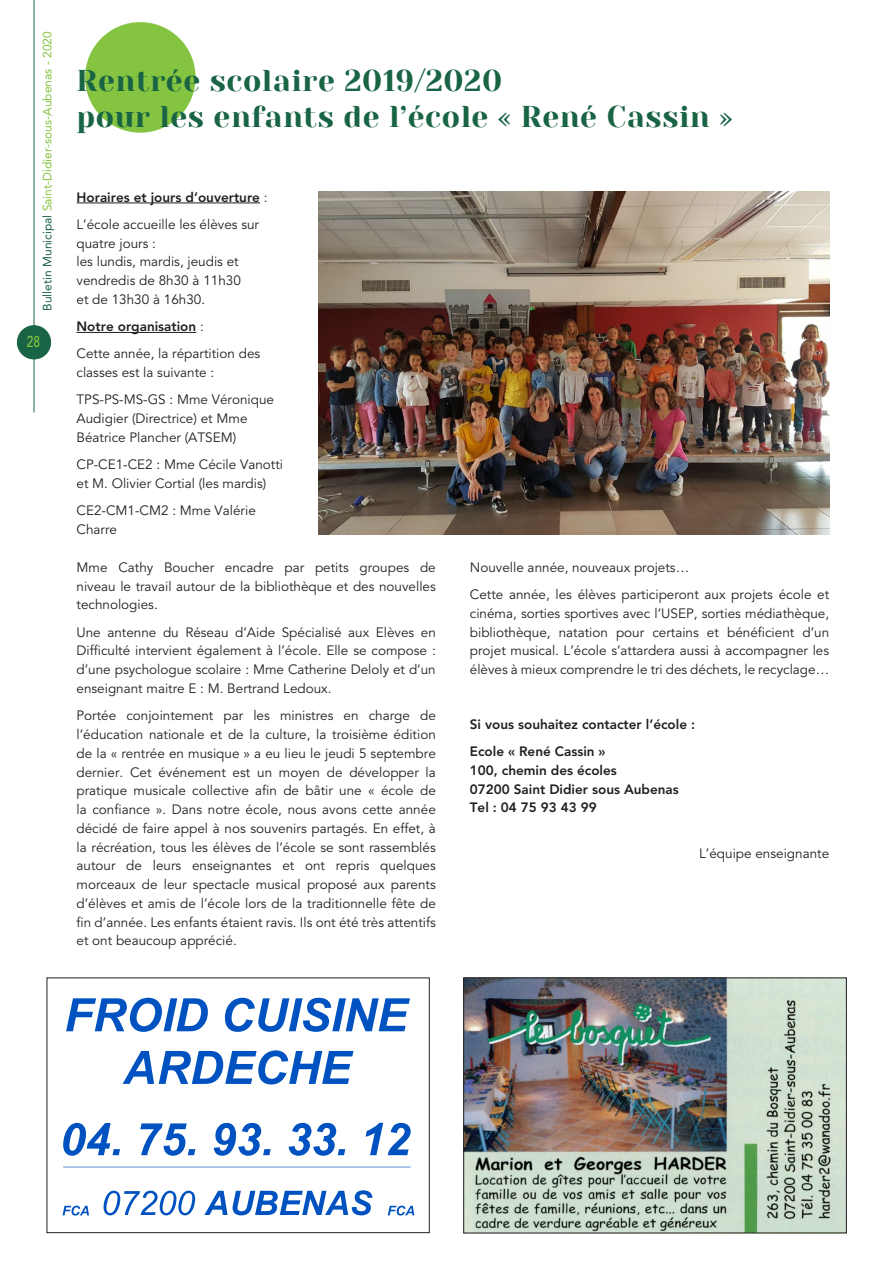
<style>
.page{position:relative;width:893px;height:1263px;background:#fff}
.page>*{position:absolute;margin:0;border:0;box-sizing:border-box;transform-origin:0 0}
.Titre_rubriques{font:30px "Yeseva One";letter-spacing:.02em;color:#196445}
.t1{font:500 15.6px "Avenir LT Std";color:#84c440;scale:.77 1}
.t2{font:13.5px/18.8px "Avenir LT Std";color:#231f20}
.t3{font:800 13.5px "Avenir LT Std";color:#231f20}
.t4{font:12px "Avenir LT Std";color:#84c440}
.s1{color:#196445}
.s2{font-weight:400}
</style>
<div class="page">
<hr style="left:34px;top:0;width:1px;height:412px;background:#196445">
<div style="left:17px;top:326px;width:34px;height:33px;background:#196445;border-radius:50%"></div>
<div style="left:17px;top:325px;width:34px;height:34px;border:1px solid #196445;border-radius:50%"></div>
<img style="left:465px;top:980px;width:380px;height:251px">
<div style="left:463px;top:978px;width:384px;height:255px;border:1px solid #231f20"></div>
<svg style="left:63px;top:1167px;width:348px;height:1px"></svg>
<svg style="left:66px;top:998px;width:142px;height:34px"></svg>
<svg style="left:225px;top:998px;width:185px;height:34px"></svg>
<svg style="left:123px;top:1050px;width:230px;height:34px"></svg>
<svg style="left:63px;top:1123px;width:57px;height:33px"></svg>
<svg style="left:140px;top:1123px;width:55px;height:33px"></svg>
<svg style="left:214px;top:1123px;width:57px;height:33px"></svg>
<svg style="left:289px;top:1123px;width:56px;height:33px"></svg>
<svg style="left:366px;top:1123px;width:45px;height:32px"></svg>
<svg style="left:63px;top:1205px;width:26px;height:10px"></svg>
<svg style="left:388px;top:1205px;width:26px;height:10px"></svg>
<svg style="left:104px;top:1191px;width:91px;height:24px"></svg>
<svg style="left:204px;top:1190px;width:168px;height:25px"></svg>
<div style="left:47px;top:978px;width:382px;height:255px;border:1px solid #231f20"></div>
<div style="left:85px;top:22px;width:111px;height:111px;background:#84c440;border-radius:50%"></div>
<hr style="left:77px;top:203px;width:183px;height:1px;background:#231f20">
<hr style="left:77px;top:332px;width:119px;height:1px;background:#231f20">
<img style="left:319px;top:191px;width:510px;height:343px">
<p class="t4" style="left:40px;top:311px;width:281px;rotate:-90deg"><span class="s1">Bulletin Municipal</span> Saint-Didier-sous-Aubenas - 2020</p>
<p class="t1" style="left:27px;top:332px;width:19px">28</p>
<p class="Titre_rubriques" style="left:77px;top:63px;width:427px">Rentrée scolaire 2019/2020</p>
<p class="Titre_rubriques" style="left:77px;top:99px;width:658px">pour les enfants de l’école « René Cassin »</p>
<p class="t3" style="left:77px;top:189px;width:192px">Horaires et jours d’ouverture <span class="s2">:</span></p>
<p class="t2" style="left:77px;top:215px;width:184px">L’école accueille les élèves sur quatre jours :<br>les lundis, mardis, jeudis et vendredis de 8h30 à 11h30<br>et de 13h30 à 16h30.</p>
<p class="t3" style="left:77px;top:318px;width:129px">Notre organisation <span class="s2">:</span></p>
<p class="t2" style="left:77px;top:345px;width:185px">Cette année, la répartition des classes est la suivante :</p>
<p class="t2" style="left:77px;top:391px;width:199px">TPS-PS-MS-GS : Mme Véronique<br>Audigier (Directrice) et Mme<br>Béatrice Plancher (ATSEM)</p>
<p class="t2" style="left:77px;top:455px;width:208px">CP-CE1-CE2 : Mme Cécile Vanotti et M. Olivier Cortial (les mardis)</p>
<p class="t2" style="left:77px;top:501px;width:181px">CE2-CM1-CM2 : Mme Valérie<br>Charre</p>
<p class="t2" style="left:77px;top:558px;width:361px;text-align:justify">Mme Cathy Boucher encadre par petits groupes de niveau le travail autour de la bibliothèque et des nouvelles technologies.</p>
<p class="t2" style="left:77px;top:623px;width:361px;text-align:justify">Une antenne du Réseau d’Aide Spécialisé aux Elèves en Difficulté intervient également à l’école. Elle se compose : d’une psychologue scolaire : Mme Catherine Deloly et d’un enseignant maitre E : M. Bertrand Ledoux.</p>
<p class="t2" style="left:77px;top:707px;width:361px;text-align:justify">Portée conjointement par les ministres en charge de l’éducation nationale et de la culture, la troisième édition de la « rentrée en musique » a eu lieu le jeudi 5 septembre dernier. Cet événement est un moyen de développer la pratique musicale collective afin de bâtir une « école de la confiance ». Dans notre école, nous avons cette année décidé de faire appel à nos souvenirs partagés. En effet, à la récréation, tous les élèves de l’école se sont rassemblés autour de leurs enseignantes et ont repris quelques morceaux de leur spectacle musical proposé aux parents d’élèves et amis de l’école lors de la traditionnelle fête de fin d’année. Les enfants étaient ravis. Ils ont été très attentifs et ont beaucoup apprécié.</p>
<p class="t2" style="left:470px;top:558px;width:221px">Nouvelle année, nouveaux projets…</p>
<p class="t2" style="left:470px;top:586px;width:361px;text-align:justify">Cette année, les élèves participeront aux projets école et cinéma, sorties sportives avec l’USEP, sorties médiathèque, bibliothèque, natation pour certains et bénéficient d’un projet musical. L’école s’attardera aussi à accompagner les élèves à mieux comprendre le tri des déchets, le recyclage…</p>
<p class="t3" style="left:470px;top:716px;width:227px">Si vous souhaitez contacter l’école :</p>
<p class="t3" style="left:470px;top:743px;width:137px">Ecole « René Cassin »</p>
<p class="t3" style="left:470px;top:762px;width:148px">100, chemin des écoles</p>
<p class="t3" style="left:470px;top:781px;width:210px">07200 Saint Didier sous Aubenas</p>
<p class="t3" style="left:470px;top:799px;width:128px">Tel : 04 75 93 43 99</p>
<p class="t2" style="left:699px;top:845px;width:132px">L’équipe enseignante</p>
</div>
